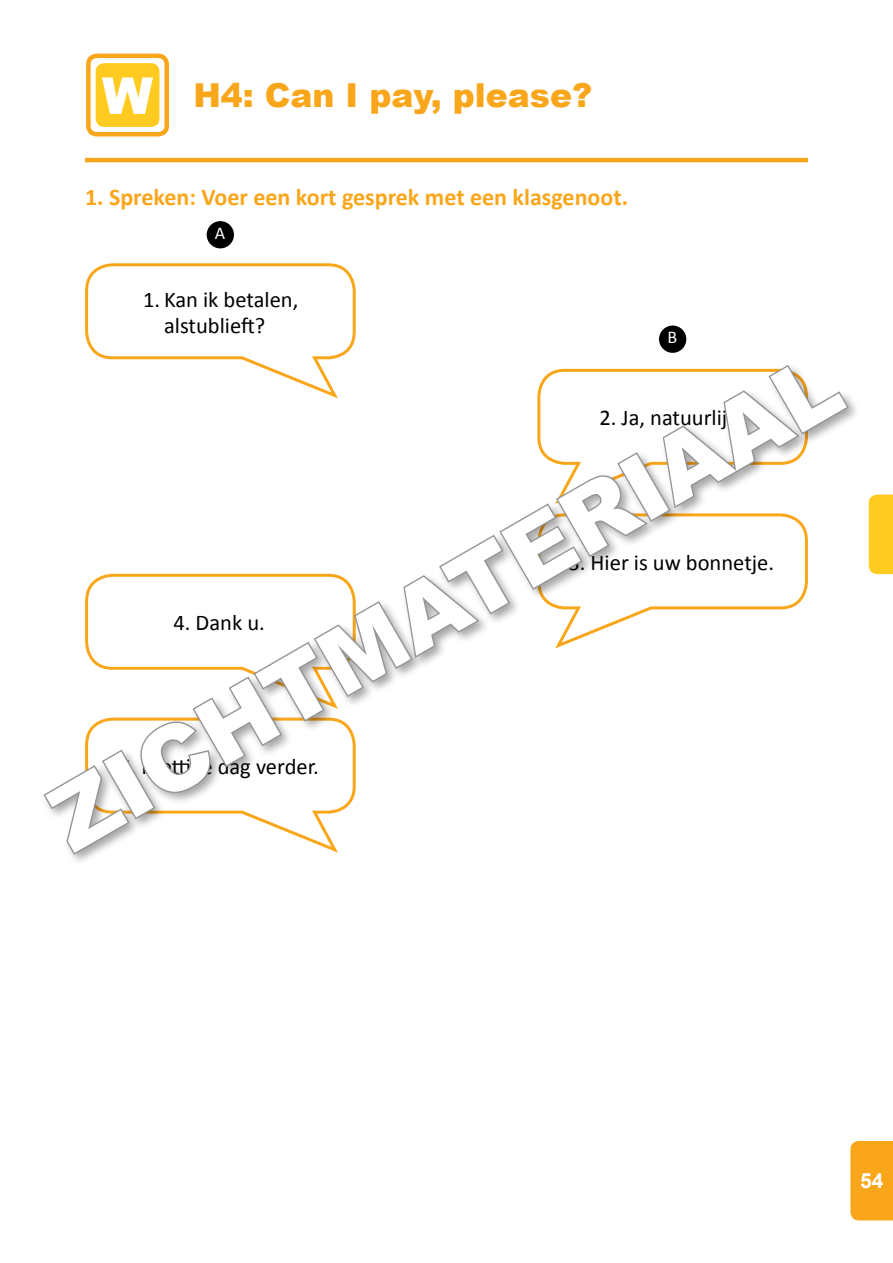
<style>
.page{position:relative;width:893px;height:1263px;background:#fff}
.page>*{position:absolute;margin:0;border:0;box-sizing:border-box;transform-origin:0 0}
.t1{font:900 90.15px "Arial";color:#fff}
.t2{font:900 33px "Arial";color:#faa61a}
.t3{font:700 24px "Calibri";color:#faa61a}
.t4{font:22.5px/25.5px "Calibri";color:#000;text-align:center}
.t5{font:700 21px "Arial";color:#fff}
.t6{font:18px "Calibri";color:#fff}
.s1{font-size:51px;color:#fff}
</style>
<div class="page">
<div style="left:850px;top:1167px;width:43px;height:53px;background:#faa61a"></div>
<div style="left:86px;top:54px;width:83px;height:82px;border:4px solid #faa61a;border-radius:9px"></div>
<div style="left:96px;top:63px;width:63px;height:64px;background:#ffcb20;border-radius:9px"></div>
<hr style="left:85px;top:158px;width:723px;height:4px;background:#faa61a">
<div style="left:207px;top:221px;width:27px;height:27px;background:#000;border-radius:50%"></div>
<svg style="left:43px;top:263px;width:808px;height:594px"></svg>
<h2 class="t2" style="left:102px;top:71px;width:492px"><span class="s1">W</span> H4: Can I pay, please?</h2>
<p class="t3" style="left:85px;top:182px;width:545px">1. Spreken: Voer een kort gesprek met een klasgenoot.</p>
<p class="t6" style="left:215px;top:222px;width:12px">A</p>
<p class="t4" style="left:143px;top:286px;width:157px">1. Kan ik betalen, alstublieft?</p>
<p class="t6" style="left:668px;top:326px;width:11px">B</p>
<h1 class="t1" style="left:24px;top:769px;width:897px;rotate:-30deg">Zichtmateriaal</h1>
<p class="t4" style="left:599px;top:403px;width:145px">2. Ja, natuurlijk.</p>
<p class="t4" style="left:568px;top:549px;width:207px">3. Hier is uw bonnetje.</p>
<p class="t4" style="left:173px;top:608px;width:93px">4. Dank u.</p>
<p class="t4" style="left:119px;top:752px;width:201px">5. Prettige dag verder.</p>
<p class="t5" style="left:860px;top:1167px;width:25px">54</p>
</div>
